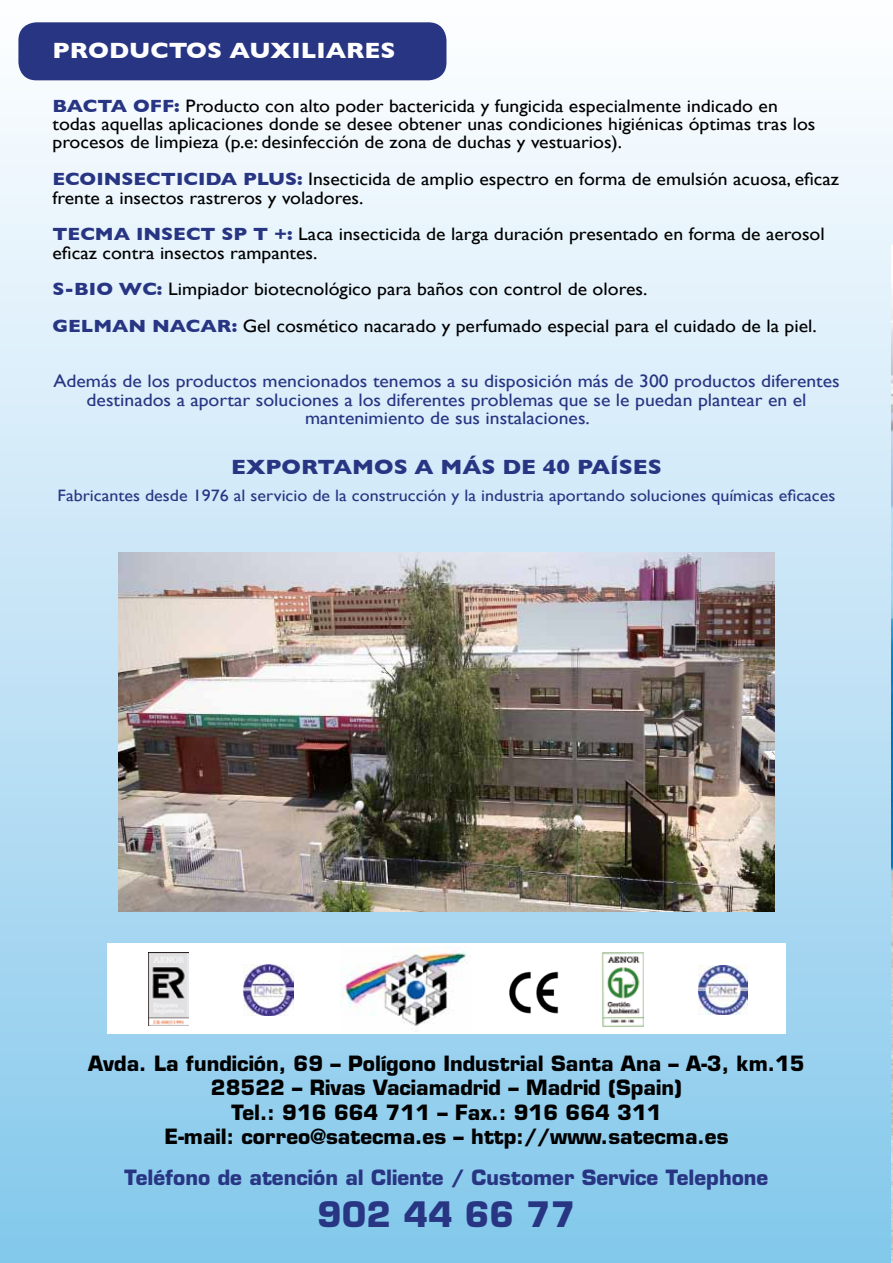
<style>
.page{position:relative;width:893px;height:1263px;background:#fff}
.page>*{position:absolute;margin:0;border:0;box-sizing:border-box;transform-origin:0 0}
.t1{font:700 34.2px "Eurostile LT Std";color:#283583}
.t2{font:700 22.5px "Gill Sans";color:#fff;scale:1.09 1}
.t3{font:700 21px "Gill Sans";color:#283583;scale:1.09 1}
.t4{font:700 20.55px/24.6px "Eurostile LT Std";color:#000;text-align:center}
.t5{font:700 20.55px "Eurostile LT Std";color:#283583}
.t6{font:18px/18.3px "Gill Sans";color:#000;scale:1.09 1}
.t7{font:18px/18.3px "Gill Sans";color:#283583;text-align:center;scale:1.09 1}
.t8{font:16.5px "Gill Sans";color:#283583;scale:1.09 1}
.s1{font-weight:700;color:#283583}
</style>
<div class="page">
<div style="left:0;top:0;width:892px;height:1263px;background:linear-gradient(to bottom,#fff,#86c8ec)"></div>
<div style="left:18px;top:22px;width:428px;height:58px;background:#283583;border-radius:18px"></div>
<img style="left:892px;top:293px;width:1px;height:970px">
<div style="left:107px;top:944px;width:679px;height:90px;background:#fff"></div>
<img style="left:602px;top:952px;width:42px;height:75px">
<img style="left:148px;top:952px;width:40px;height:73px">
<img style="left:698px;top:965px;width:50px;height:50px">
<img style="left:341px;top:947px;width:126px;height:79px">
<img style="left:243px;top:965px;width:50px;height:50px">
<img style="left:509px;top:971px;width:50px;height:43px">
<img style="left:118px;top:552px;width:657px;height:360px">
<p class="t2" style="left:53px;top:37px;width:316px">PRODUCTOS AUXILIARES</p>
<p class="t6" style="left:53px;top:96px;width:701px"><span class="s1">BACTA OFF:</span> Producto con alto poder bactericida y fungicida especialmente indicado en todas aquellas aplicaciones donde se desee obtener unas condiciones higiénicas óptimas tras los procesos de limpieza (p.e: desinfección de zona de duchas y vestuarios).</p>
<p class="t6" style="left:53px;top:170px;width:723px"><span class="s1">ECOINSECTICIDA PLUS:</span> Insecticida de amplio espectro en forma de emulsión acuosa, eficaz frente a insectos rastreros y voladores.</p>
<p class="t6" style="left:53px;top:225px;width:710px"><span class="s1">TECMA INSECT SP T +:</span> Laca insecticida de larga duración presentado en forma de aerosol eficaz contra insectos rampantes.</p>
<p class="t6" style="left:53px;top:271px;width:703px;line-height:36.8px"><span class="s1">S-BIO WC:</span> Limpiador biotecnológico para baños con control de olores.<br><span class="s1">GELMAN NACAR:</span> Gel cosmético nacarado y perfumado especial para el cuidado de la piel.</p>
<p class="t7" style="left:53px;top:372px;width:723px">Además de los productos mencionados tenemos a su disposición más de 300 productos diferentes destinados a aportar soluciones a los diferentes problemas que se le puedan plantear en el mantenimiento de sus instalaciones.</p>
<p class="t3" style="left:231px;top:454px;width:397px">EXPORTAMOS A MÁS DE 40 PAÍSES</p>
<p class="t8" style="left:58px;top:485px;width:715px">Fabricantes desde 1976 al servicio de la construcción y la industria aportando soluciones químicas eficaces</p>
<p class="t4" style="left:88px;top:1051px;width:718px">Avda. La fundición, 69 – Polígono Industrial Santa Ana – A-3, km.15<br>28522 – Rivas Vaciamadrid – Madrid (Spain)<br>Tel.: 916 664 711 – Fax.: 916 664 311<br>E-mail: correo@satecma.es – http://www.satecma.es</p>
<p class="t5" style="left:125px;top:1165px;width:645px">Teléfono de atención al Cliente / Customer Service Telephone</p>
<h1 class="t1" style="left:317px;top:1193px;width:260px">902 44 66 77</h1>
</div>
